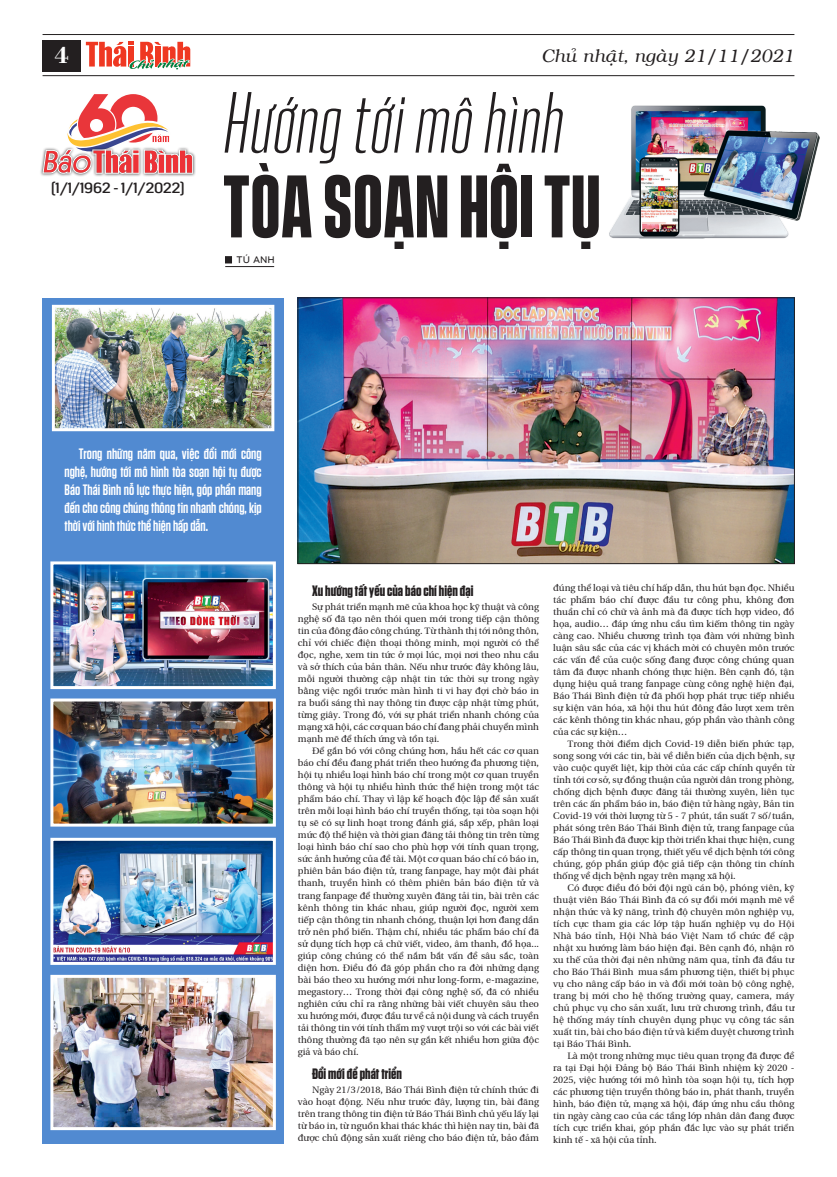
<style>
.page{position:relative;width:837px;height:1177px;background:#fff}
.page>*{position:absolute;margin:0;border:0;box-sizing:border-box;transform-origin:0 0}
.Body{font:80.8px "SVN Vanguard CF Bold";letter-spacing:.005em;color:#231f20;scale:.89 1}
.Body-2{font:italic 78.9px "SVN Vanguard CF Light";color:#231f20}
.t1{font:24px "VNI Bodon Bold";color:#fff}
.t2{font:italic 18px "VNI";color:#231f20}
.Sapo{font:600 15px/18px "SVN Tungsten";color:#fff;text-align:justify}
.Body-3{font:700 15px "SVN Tungsten";color:#231f20}
.Chu_thich_anh{font:14.7px "SVN Platform";color:#231f20;scale:1.22 1}
.Ten_tac_gia{font:10px "UTM Bryant LG Bold";color:#231f20}
.Body-4{font:9.5px/12px "BHD utopia Long";color:#231f20;text-align:justify}
</style>
<div class="page">
<hr style="left:43px;top:34px;width:751px;height:1px;background:#231f20">
<hr style="left:43px;top:75px;width:751px;height:1px;background:#231f20">
<div style="left:43px;top:40px;width:38px;height:31px;background:#231f20"></div>
<svg style="left:86px;top:42px;width:105px;height:35px"></svg>
<div style="left:43px;top:298px;width:240px;height:845px;background:#518ad1"></div>
<div style="left:225px;top:256px;width:7px;height:7px;background:#231f20;border:1px solid #231f20"></div>
<hr style="left:225px;top:266px;width:49px;height:1px;background:#231f20">
<div style="left:40px;top:147px;width:156px;height:30px;background:#231f20;opacity:.75"></div>
<svg style="left:43px;top:94px;width:150px;height:80px"></svg>
<img style="left:56px;top:309px;width:214px;height:118px">
<div style="left:52px;top:305px;width:222px;height:126px;border:3px solid #fff"></div>
<img style="left:609px;top:105px;width:210px;height:134px">
<img style="left:54px;top:565px;width:218px;height:120px">
<div style="left:50px;top:561px;width:226px;height:128px;border:3px solid #fff"></div>
<img style="left:54px;top:841px;width:218px;height:119px">
<div style="left:50px;top:837px;width:226px;height:127px;border:3px solid #fff"></div>
<img style="left:54px;top:702px;width:218px;height:120px">
<div style="left:50px;top:698px;width:226px;height:128px;border:3px solid #fff"></div>
<img style="left:54px;top:978px;width:218px;height:148px">
<div style="left:50px;top:974px;width:226px;height:156px;border:3px solid #fff"></div>
<img style="left:300px;top:300px;width:492px;height:261px">
<p class="t1" style="left:54px;top:37px;width:16px">4</p>
<p class="t2" style="left:541px;top:43px;width:254px">Chuû nhaät, ngaøy 21/11/2021</p>
<p class="Chu_thich_anh" style="left:51px;top:177px;width:111px">(1/1/1962 - 1/1/2022)</p>
<p class="Body-2" style="left:223px;top:70px;width:342px">Hướng tới mô hình</p>
<p class="Body" style="left:223px;top:152px;width:426px">TÒA SOẠN HỘI TỤ</p>
<p class="Ten_tac_gia" style="left:236px;top:252px;width:40px">TÚ ANH</p>
<p class="Sapo" style="left:64px;top:444px;width:199px;text-indent:14px">Trong những năm qua, việc đổi mới công nghệ, hướng tới mô hình tòa soạn hội tụ được Báo Thái Bình nỗ lực thực hiện, góp phần mang đến cho công chúng thông tin nhanh chóng, kịp thời với hình thức thể hiện hấp dẫn.</p>
<p class="Body-3" style="left:312px;top:580px;width:163px">Xu hướng tất yếu của báo chí hiện đại</p>
<p class="Body-4" style="left:298px;top:600px;width:242px;text-indent:14px">Sự phát triển mạnh mẽ của khoa học kỹ thuật và công nghệ số đã tạo nên thói quen mới trong tiếp cận thông tin của đông đảo công chúng. Từ thành thị tới nông thôn, chỉ với chiếc điện thoại thông minh, mọi người có thể đọc, nghe, xem tin tức ở mọi lúc, mọi nơi theo nhu cầu và sở thích của bản thân. Nếu như trước đây không lâu, mỗi người thường cập nhật tin tức thời sự trong ngày bằng việc ngồi trước màn hình ti vi hay đợi chờ báo in ra buổi sáng thì nay thông tin được cập nhật từng phút, từng giây. Trong đó, với sự phát triển nhanh chóng của mạng xã hội, các cơ quan báo chí đang phải chuyển mình mạnh mẽ để thích ứng và tồn tại.</p>
<p class="Body-4" style="left:298px;top:744px;width:242px;text-indent:14px">Để gắn bó với công chúng hơn, hầu hết các cơ quan báo chí đều đang phát triển theo hướng đa phương tiện, hội tụ nhiều loại hình báo chí trong một cơ quan truyền thông và hội tụ nhiều hình thức thể hiện trong một tác phẩm báo chí. Thay vì lập kế hoạch độc lập để sản xuất trên mỗi loại hình báo chí truyền thống, tại tòa soạn hội tụ sẽ có sự linh hoạt trong đánh giá, sắp xếp, phân loại mức độ thể hiện và thời gian đăng tải thông tin trên từng loại hình báo chí sao cho phù hợp với tính quan trọng, sức ảnh hưởng của đề tài. Một cơ quan báo chí có báo in, phiên bản báo điện tử, trang fanpage, hay một đài phát thanh, truyền hình có thêm phiên bản báo điện tử và trang fanpage để thường xuyên đăng tải tin, bài trên các kênh thông tin khác nhau, giúp người đọc, người xem tiếp cận thông tin nhanh chóng, thuận lợi hơn đang dần trở nên phổ biến. Thậm chí, nhiều tác phẩm báo chí đã sử dụng tích hợp cả chữ viết, video, âm thanh, đồ họa... giúp công chúng có thể nắm bắt vấn đề sâu sắc, toàn diện hơn. Điều đó đã góp phần cho ra đời những dạng bài báo theo xu hướng mới như long-form, e-magazine, megastory… Trong thời đại công nghệ số, đã có nhiều nghiên cứu chỉ ra rằng những bài viết chuyên sâu theo xu hướng mới, được đầu tư về cả nội dung và cách truyền tải thông tin với tính thẩm mỹ vượt trội so với các bài viết thông thường đã tạo nên sự gắn kết nhiều hơn giữa độc giả và báo chí.</p>
<p class="Body-3" style="left:312px;top:1063px;width:91px">Đổi mới để phát triển</p>
<p class="Body-4" style="left:298px;top:1083px;width:242px;text-indent:14px">Ngày 21/3/2018, Báo Thái Bình điện tử chính thức đi vào hoạt động. Nếu như trước đây, lượng tin, bài đăng trên trang thông tin điện tử Báo Thái Bình chủ yếu lấy lại từ báo in, từ nguồn khai thác khác thì hiện nay tin, bài đã được chủ động sản xuất riêng cho báo điện tử, bảo đảm</p>
<p class="Body-4" style="left:553px;top:580px;width:242px">đúng thể loại và tiêu chí hấp dẫn, thu hút bạn đọc. Nhiều tác phẩm báo chí được đầu tư công phu, không đơn thuần chỉ có chữ và ảnh mà đã được tích hợp video, đồ họa, audio… đáp ứng nhu cầu tìm kiếm thông tin ngày càng cao. Nhiều chương trình tọa đàm với những bình luận sâu sắc của các vị khách mời có chuyên môn trước các vấn đề của cuộc sống đang được công chúng quan tâm đã được nhanh chóng thực hiện. Bên cạnh đó, tận dụng hiệu quả trang fanpage cùng công nghệ hiện đại, Báo Thái Bình điện tử đã phối hợp phát trực tiếp nhiều sự kiện văn hóa, xã hội thu hút đông đảo lượt xem trên các kênh thông tin khác nhau, góp phần vào thành công của các sự kiện…</p>
<p class="Body-4" style="left:553px;top:736px;width:242px;text-indent:14px">Trong thời điểm dịch Covid-19 diễn biến phức tạp, song song với các tin, bài về diễn biến của dịch bệnh, sự vào cuộc quyết liệt, kịp thời của các cấp chính quyền từ tỉnh tới cơ sở, sự đồng thuận của người dân trong phòng, chống dịch bệnh được đăng tải thường xuyên, liên tục trên các ấn phẩm báo in, báo điện tử hàng ngày, Bản tin Covid-19 với thời lượng từ 5 - 7 phút, tần suất 7 số/tuần, phát sóng trên Báo Thái Bình điện tử, trang fanpage của Báo Thái Bình đã được kịp thời triển khai thực hiện, cung cấp thông tin quan trọng, thiết yếu về dịch bệnh tới công chúng, góp phần giúp độc giả tiếp cận thông tin chính thống về dịch bệnh ngay trên mạng xã hội.</p>
<p class="Body-4" style="left:553px;top:880px;width:242px;text-indent:14px">Có được điều đó bởi đội ngũ cán bộ, phóng viên, kỹ thuật viên Báo Thái Bình đã có sự đổi mới mạnh mẽ về nhận thức và kỹ năng, trình độ chuyên môn nghiệp vụ, tích cực tham gia các lớp tập huấn nghiệp vụ do Hội Nhà báo tỉnh, Hội Nhà báo Việt Nam tổ chức để cập nhật xu hướng làm báo hiện đại. Bên cạnh đó, nhận rõ xu thế của thời đại nên những năm qua, tỉnh đã đầu tư cho Báo Thái Bình mua sắm phương tiện, thiết bị phục vụ cho nâng cấp báo in và đổi mới toàn bộ công nghệ, trang bị mới cho hệ thống trường quay, camera, máy chủ phục vụ cho sản xuất, lưu trữ chương trình, đầu tư hệ thống máy tính chuyên dụng phục vụ công tác sản xuất tin, bài cho báo điện tử và kiểm duyệt chương trình tại Báo Thái Bình.</p>
<p class="Body-4" style="left:553px;top:1048px;width:242px;text-indent:14px">Là một trong những mục tiêu quan trọng đã được đề ra tại Đại hội Đảng bộ Báo Thái Bình nhiệm kỳ 2020 - 2025, việc hướng tới mô hình tòa soạn hội tụ, tích hợp các phương tiện truyền thông báo in, phát thanh, truyền hình, báo điện tử, mạng xã hội, đáp ứng nhu cầu thông tin ngày càng cao của các tầng lớp nhân dân đang được tích cực triển khai, góp phần đắc lực vào sự phát triển kinh tế - xã hội của tỉnh.</p>
</div>
